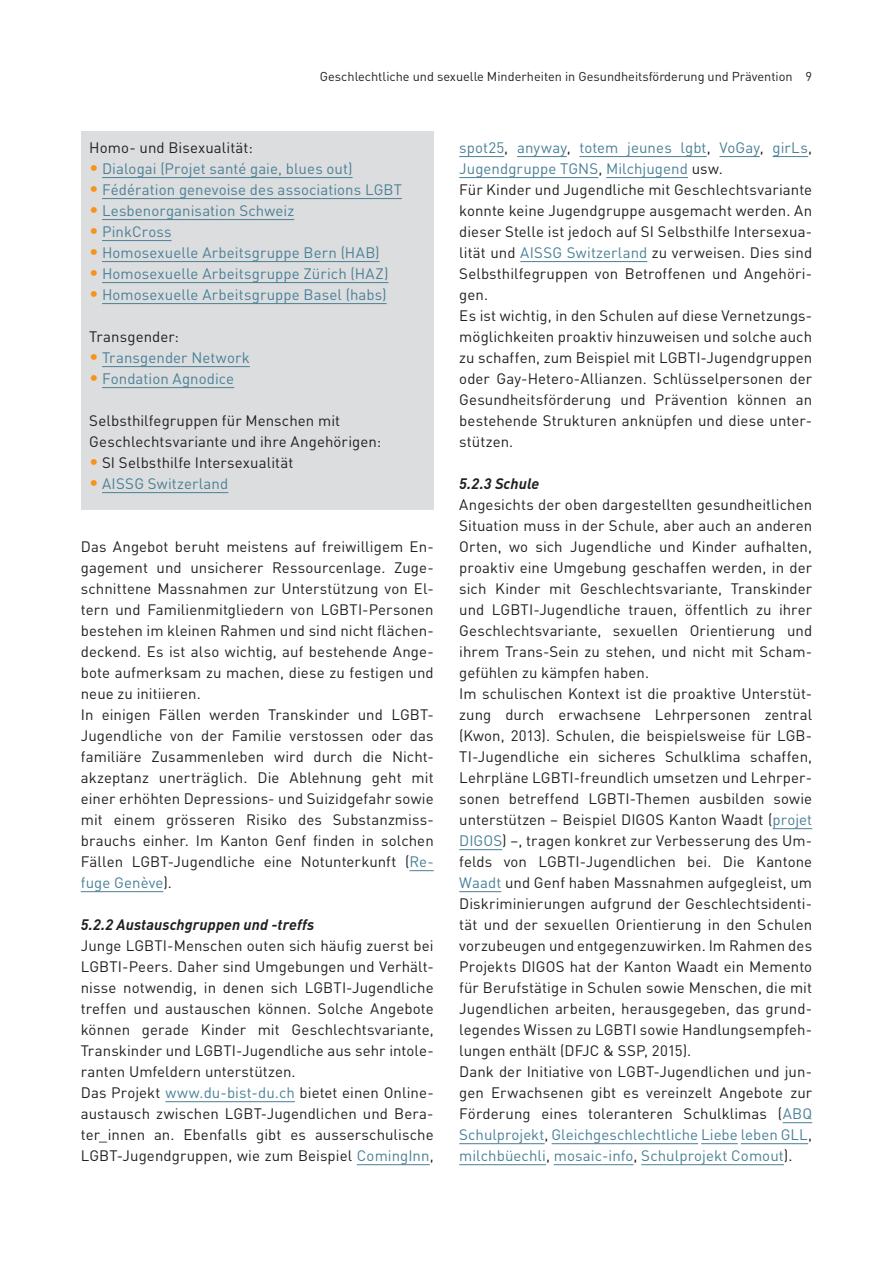
<style>
.page{position:relative;width:893px;height:1263px;background:#fff}
.page>*{position:absolute;margin:0;border:0;box-sizing:border-box;transform-origin:0 0}
.t1{font:15px/21px "DINOT";letter-spacing:.005em;color:#231f20}
.t2{font:15px "DINOT";letter-spacing:.005em;color:#4a8096}
.t3{font:italic 700 15px "DINOT";letter-spacing:.01em;color:#231f20}
.t4{font:12.75px "DINOT";color:#231f20}
.s1{font-size:18px;color:#f7931d}
.s2{color:#4a8096}
</style>
<div class="page">
<svg style="left:409px;top:870px;width:25px;height:1px"></svg>
<hr style="left:81px;top:891px;width:82px;height:1px;background:#4a8096">
<hr style="left:165px;top:1101px;width:130px;height:1px;background:#4a8096">
<hr style="left:357px;top:1164px;width:73px;height:1px;background:#4a8096">
<div style="left:81px;top:132px;width:353px;height:378px;background:#dcdddf"></div>
<hr style="left:102px;top:177px;width:251px;height:1px;background:#4a8096">
<hr style="left:102px;top:198px;width:300px;height:1px;background:#4a8096">
<hr style="left:102px;top:219px;width:192px;height:1px;background:#4a8096">
<hr style="left:102px;top:240px;width:70px;height:1px;background:#4a8096">
<hr style="left:102px;top:261px;width:278px;height:1px;background:#4a8096">
<hr style="left:102px;top:282px;width:286px;height:1px;background:#4a8096">
<hr style="left:102px;top:303px;width:285px;height:1px;background:#4a8096">
<hr style="left:102px;top:366px;width:148px;height:1px;background:#4a8096">
<hr style="left:102px;top:387px;width:132px;height:1px;background:#4a8096">
<hr style="left:102px;top:492px;width:126px;height:1px;background:#4a8096">
<hr style="left:459px;top:156px;width:45px;height:1px;background:#4a8096">
<hr style="left:517px;top:156px;width:50px;height:1px;background:#4a8096">
<hr style="left:579px;top:156px;width:128px;height:1px;background:#4a8096">
<hr style="left:719px;top:156px;width:41px;height:1px;background:#4a8096">
<hr style="left:773px;top:156px;width:35px;height:1px;background:#4a8096">
<hr style="left:459px;top:177px;width:139px;height:1px;background:#4a8096">
<hr style="left:606px;top:177px;width:82px;height:1px;background:#4a8096">
<hr style="left:520px;top:261px;width:127px;height:1px;background:#4a8096">
<hr style="left:772px;top:828px;width:40px;height:1px;background:#4a8096">
<hr style="left:459px;top:849px;width:43px;height:1px;background:#4a8096">
<hr style="left:459px;top:891px;width:42px;height:1px;background:#4a8096">
<svg style="left:783px;top:1122px;width:29px;height:1px"></svg>
<hr style="left:459px;top:1143px;width:86px;height:1px;background:#4a8096">
<hr style="left:552px;top:1143px;width:146px;height:1px;background:#4a8096">
<hr style="left:701px;top:1143px;width:37px;height:1px;background:#4a8096">
<hr style="left:741px;top:1143px;width:67px;height:1px;background:#4a8096">
<hr style="left:459px;top:1164px;width:87px;height:1px;background:#4a8096">
<hr style="left:554px;top:1164px;width:80px;height:1px;background:#4a8096">
<hr style="left:641px;top:1164px;width:143px;height:1px;background:#4a8096">
<p class="t4" style="left:320px;top:68px;width:494px">Geschlechtliche und sexuelle Minderheiten in Gesundheitsförderung und Prävention 9</p>
<p class="t1" style="left:89px;top:136px;width:165px">Homo- und Bisexualität:</p>
<p class="t2" style="left:89px;top:158px;width:265px"><span class="s1">•</span> Dialogai (Projet santé gaie, blues out)</p>
<p class="t2" style="left:89px;top:179px;width:314px"><span class="s1">•</span> Fédération genevoise des associations LGBT</p>
<p class="t2" style="left:89px;top:200px;width:206px"><span class="s1">•</span> Lesbenorganisation Schweiz</p>
<p class="t2" style="left:89px;top:221px;width:84px"><span class="s1">•</span> PinkCross</p>
<p class="t2" style="left:89px;top:242px;width:292px"><span class="s1">•</span> Homosexuelle Arbeitsgruppe Bern (HAB)</p>
<p class="t2" style="left:89px;top:263px;width:301px"><span class="s1">•</span> Homosexuelle Arbeitsgruppe Zürich (HAZ)</p>
<p class="t2" style="left:89px;top:284px;width:299px"><span class="s1">•</span> Homosexuelle Arbeitsgruppe Basel (habs)</p>
<p class="t1" style="left:89px;top:325px;width:91px">Transgender:</p>
<p class="t2" style="left:89px;top:347px;width:162px"><span class="s1">•</span> Transgender Network</p>
<p class="t2" style="left:89px;top:368px;width:146px"><span class="s1">•</span> Fondation Agnodice</p>
<p class="t1" style="left:89px;top:409px;width:293px">Selbsthilfegruppen für Menschen mit<br>Geschlechtsvariante und ihre Angehörigen:</p>
<p class="t1" style="left:89px;top:451px;width:206px"><span class="s1">•</span> SI Selbsthilfe Intersexualität</p>
<p class="t2" style="left:89px;top:473px;width:141px"><span class="s1">•</span> AISSG Switzerland</p>
<p class="t1" style="left:81px;top:535px;width:354px">Das Angebot beruht meistens auf freiwilligem En&shy;gagement und unsicherer Ressourcenlage. Zuge&shy;schnittene Massnahmen zur Unterstützung von El&shy;tern und Familienmitgliedern von LGBTI-Personen bestehen im kleinen Rahmen und sind nicht flächen&shy;deckend. Es ist also wichtig, auf bestehende Ange&shy;bote aufmerksam zu machen, diese zu festigen und neue zu initiieren.<br>In einigen Fällen werden Transkinder und LGBT-Jugendliche von der Familie verstossen oder das familiäre Zusammenleben wird durch die Nicht&shy;akzeptanz unerträglich. Die Ablehnung geht mit einer erhöhten Depressions- und Suizidgefahr sowie mit einem grösseren Risiko des Substanzmiss&shy;brauchs einher. Im Kanton Genf finden in solchen Fällen LGBT-Jugendliche eine Notunterkunft (<span class="s2">Re&shy;fuge Genève</span>).</p>
<p class="t3" style="left:81px;top:915px;width:235px">5.2.2 Austauschgruppen und -treffs</p>
<p class="t1" style="left:81px;top:934px;width:354px">Junge LGBTI-Menschen outen sich häufig zuerst bei LGBTI-Peers. Daher sind Umgebungen und Verhält&shy;nisse notwendig, in denen sich LGBTI-Jugendliche treffen und austauschen können. Solche Angebote können gerade Kinder mit Geschlechtsvariante, Transkinder und LGBTI-Jugendliche aus sehr intole&shy;ranten Umfeldern unterstützen.<br>Das Projekt <span class="s2">www.du-bist-du.ch</span> bietet einen Online&shy;austausch zwischen LGBT-Jugendlichen und Bera&shy;ter_innen an. Ebenfalls gibt es ausserschulische LGBT-Jugendgruppen, wie zum Beispiel <span class="s2">ComingInn</span>,</p>
<p class="t1" style="left:459px;top:136px;width:354px"><span class="s2">spot25</span>, <span class="s2">anyway</span>, <span class="s2">totem jeunes lgbt</span>, <span class="s2">VoGay</span>, <span class="s2">girLs</span>, <span class="s2">Jugendgruppe TGNS</span>, <span class="s2">Milchjugend</span> usw.<br>Für Kinder und Jugendliche mit Geschlechtsvariante konnte keine Jugendgruppe ausgemacht werden. An dieser Stelle ist jedoch auf SI Selbsthilfe Intersexua&shy;lität und <span class="s2">AISSG Switzerland</span> zu verweisen. Dies sind Selbsthilfegruppen von Betroffenen und Angehöri&shy;gen.<br>Es ist wichtig, in den Schulen auf diese Vernetzungs&shy;möglichkeiten proaktiv hinzuweisen und solche auch zu schaffen, zum Beispiel mit LGBTI-Jugendgruppen oder Gay-Hetero-Allianzen. Schlüsselpersonen der Gesundheitsförderung und Prävention können an bestehende Strukturen anknüpfen und diese unter&shy;stützen.</p>
<p class="t3" style="left:459px;top:474px;width:82px">5.2.3 Schule</p>
<p class="t1" style="left:459px;top:493px;width:354px">Angesichts der oben dargestellten gesundheitlichen Situation muss in der Schule, aber auch an anderen Orten, wo sich Jugendliche und Kinder aufhalten, proaktiv eine Umgebung geschaffen werden, in der sich Kinder mit Geschlechtsvariante, Transkinder und LGBTI-Jugendliche trauen, öffentlich zu ihrer Geschlechtsvariante, sexuellen Orientierung und ihrem Trans-Sein zu stehen, und nicht mit Scham&shy;gefühlen zu kämpfen haben.<br>Im schulischen Kontext ist die proaktive Unterstüt&shy;zung durch erwachsene Lehrpersonen zentral (Kwon, 2013). Schulen, die beispielsweise für LGB-TI-Jugendliche ein sicheres Schulklima schaffen, Lehrpläne LGBTI-freundlich umsetzen und Lehrper&shy;sonen betreffend LGBTI-Themen ausbilden sowie unterstützen – Beispiel DIGOS Kanton Waadt (<span class="s2">projet DIGOS</span>) –, tragen konkret zur Verbesserung des Um&shy;felds von LGBTI-Jugendlichen bei. Die Kantone <span class="s2">Waadt</span> und Genf haben Massnahmen aufgegleist, um Diskriminierungen aufgrund der Geschlechtsidenti&shy;tät und der sexuellen Orientierung in den Schulen vorzubeugen und entgegenzuwirken. Im Rahmen des Projekts DIGOS hat der Kanton Waadt ein Memento für Berufstätige in Schulen sowie Menschen, die mit Jugendlichen arbeiten, herausgegeben, das grund&shy;legendes Wissen zu LGBTI sowie Handlungsempfeh&shy;lungen enthält (DFJC &amp; SSP, 2015).<br>Dank der Initiative von LGBT-Jugendlichen und jun&shy;gen Erwachsenen gibt es vereinzelt Angebote zur Förderung eines toleranteren Schulklimas (<span class="s2">ABQ Schulprojekt</span>, <span class="s2">Gleichgeschlechtliche Liebe leben GLL</span>, <span class="s2">milchbüechli</span>, <span class="s2">mosaic-info</span>, <span class="s2">Schulprojekt Comout</span>).</p>
</div>
